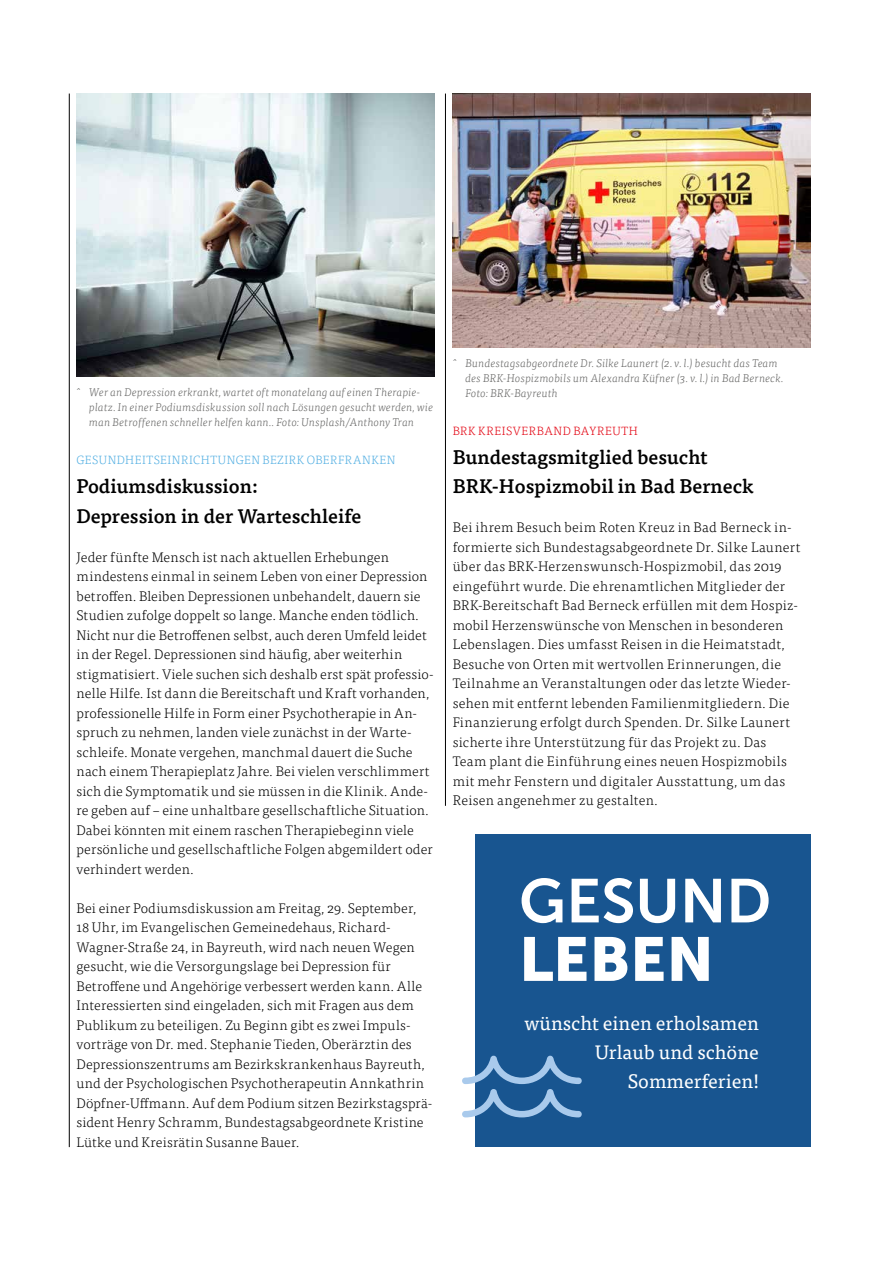
<style>
.page{position:relative;width:893px;height:1263px;background:#fff}
.page>*{position:absolute;margin:0;border:0;box-sizing:border-box;transform-origin:0 0}
.t1{font:61.5px "Museo Sans 700";letter-spacing:-.005em;color:#fff}
.t2{font:61.5px "Museo Sans 900";letter-spacing:.005em;color:#fff}
.t3{font:500 19.5px/29.2px "Tisa Pro";color:#000}
.t4{font:19.5px/29.2px "Tisa Pro";color:#fff;text-align:right}
.t5{font:300 13.8px/19.5px "Tisa Pro";letter-spacing:.015em;color:#000}
.t6{font:300 12px "Tisa Pro";letter-spacing:.045em;color:#51aee2}
.t7{font:300 12px "Tisa Pro";letter-spacing:.055em;color:#e3000f}
.t8{font:italic 300 11.25px/15px "Tisa Pro";letter-spacing:.01em;color:#636362}
</style>
<div class="page">
<hr style="left:69px;top:94px;width:1px;height:1053px;background:#000">
<img style="left:77px;top:94px;width:358px;height:282px">
<div style="left:475px;top:835px;width:336px;height:312px;background:#185590"></div>
<img style="left:453px;top:94px;width:358px;height:253px">
<hr style="left:445px;top:94px;width:1px;height:712px;background:#000">
<p class="t8" style="left:89px;top:384px;width:345px;text-indent:-13px">ˆ Wer an Depression erkrankt, wartet oft monatelang auf einen Therapie&shy;platz. In einer Podiumsdiskussion soll nach Lösungen gesucht werden, wie man Betroffenen schneller helfen kann.. Foto: Unsplash/Anthony Tran</p>
<p class="t6" style="left:77px;top:452px;width:320px">GESUNDHEITSEINRICHTUNGEN BEZIRK OBERFRANKEN</p>
<h2 class="t3" style="left:77px;top:471px;width:286px">Podiumsdiskussion:<br>Depression in der Warteschleife</h2>
<p class="t5" style="left:77px;top:546px;width:359px">Jeder fünfte Mensch ist nach aktuellen Erhebungen mindestens einmal in seinem Leben von einer Depression betroffen. Bleiben Depressionen unbehandelt, dauern sie Studien zufolge doppelt so lange. Manche enden tödlich.<br>Nicht nur die Betroffenen selbst, auch deren Umfeld leidet in der Regel. Depressionen sind häufig, aber weiterhin stigmatisiert. Viele suchen sich deshalb erst spät professio&shy;nelle Hilfe. Ist dann die Bereitschaft und Kraft vorhanden, professionelle Hilfe in Form einer Psychotherapie in An&shy;spruch zu nehmen, landen viele zunächst in der Warte&shy;schleife. Monate vergehen, manchmal dauert die Suche nach einem Therapieplatz Jahre. Bei vielen verschlimmert sich die Symptomatik und sie müssen in die Klinik. Ande&shy;re geben auf – eine unhaltbare gesellschaftliche Situation.<br>Dabei könnten mit einem raschen Therapiebeginn viele persönliche und gesellschaftliche Folgen abgemildert oder verhindert werden.</p>
<p class="t5" style="left:77px;top:897px;width:357px">Bei einer Podiumsdiskussion am Freitag, 29. September,<br>18 Uhr, im Evangelischen Gemeinedehaus, Richard-Wagner-Straße 24, in Bayreuth, wird nach neuen Wegen gesucht, wie die Versorgungslage bei Depression für Betroffene und Angehörige verbessert werden kann. Alle Interessierten sind eingeladen, sich mit Fragen aus dem Publikum zu beteiligen. Zu Beginn gibt es zwei Impuls&shy;vorträge von Dr. med. Stephanie Tieden, Oberärztin des Depressionszentrums am Bezirkskrankenhaus Bayreuth, und der Psychologischen Psychotherapeutin Annkathrin Döpfner-Uffmann. Auf dem Podium sitzen Bezirkstagsprä&shy;sident Henry Schramm, Bundestagsabgeordnete Kristine Lütke und Kreisrätin Susanne Bauer.</p>
<p class="t8" style="left:465px;top:355px;width:320px;text-indent:-13px">ˆ Bundestagsabgeordnete Dr. Silke Launert (2. v. l.) besucht das Team des BRK-Hospizmobils um Alexandra Küfner (3. v. l.) in Bad Berneck.<br>Foto: BRK-Bayreuth</p>
<p class="t7" style="left:453px;top:422px;width:187px">BRK KREISVERBAND BAYREUTH</p>
<h2 class="t3" style="left:453px;top:441px;width:302px">Bundestagsmitglied besucht<br>BRK-Hospizmobil in Bad Berneck</h2>
<p class="t5" style="left:453px;top:517px;width:349px">Bei ihrem Besuch beim Roten Kreuz in Bad Berneck in&shy;formierte sich Bundestagsabgeordnete Dr. Silke Launert über das BRK-Herzenswunsch-Hospizmobil, das 2019 eingeführt wurde. Die ehrenamtlichen Mitglieder der BRK-Bereitschaft Bad Berneck erfüllen mit dem Hospiz&shy;mobil Herzenswünsche von Menschen in besonderen Lebenslagen. Dies umfasst Reisen in die Heimatstadt, Besuche von Orten mit wertvollen Erinnerungen, die Teilnahme an Veranstaltungen oder das letzte Wieder&shy;sehen mit entfernt lebenden Familienmitgliedern. Die Finanzierung erfolgt durch Spenden. Dr. Silke Launert sicherte ihre Unterstützung für das Projekt zu. Das Team plant die Einführung eines neuen Hospizmobils mit mehr Fenstern und digitaler Ausstattung, um das Reisen angenehmer zu gestalten.</p>
<h1 class="t1" style="left:519px;top:867px;width:254px">GESUND</h1>
<h1 class="t2" style="left:519px;top:924px;width:196px">LEBEN</h1>
<h2 class="t4" style="left:524px;top:1007px;width:237px">wünscht einen erholsamen<br>Urlaub und schöne<br>Sommerferien!</h2>
</div>
